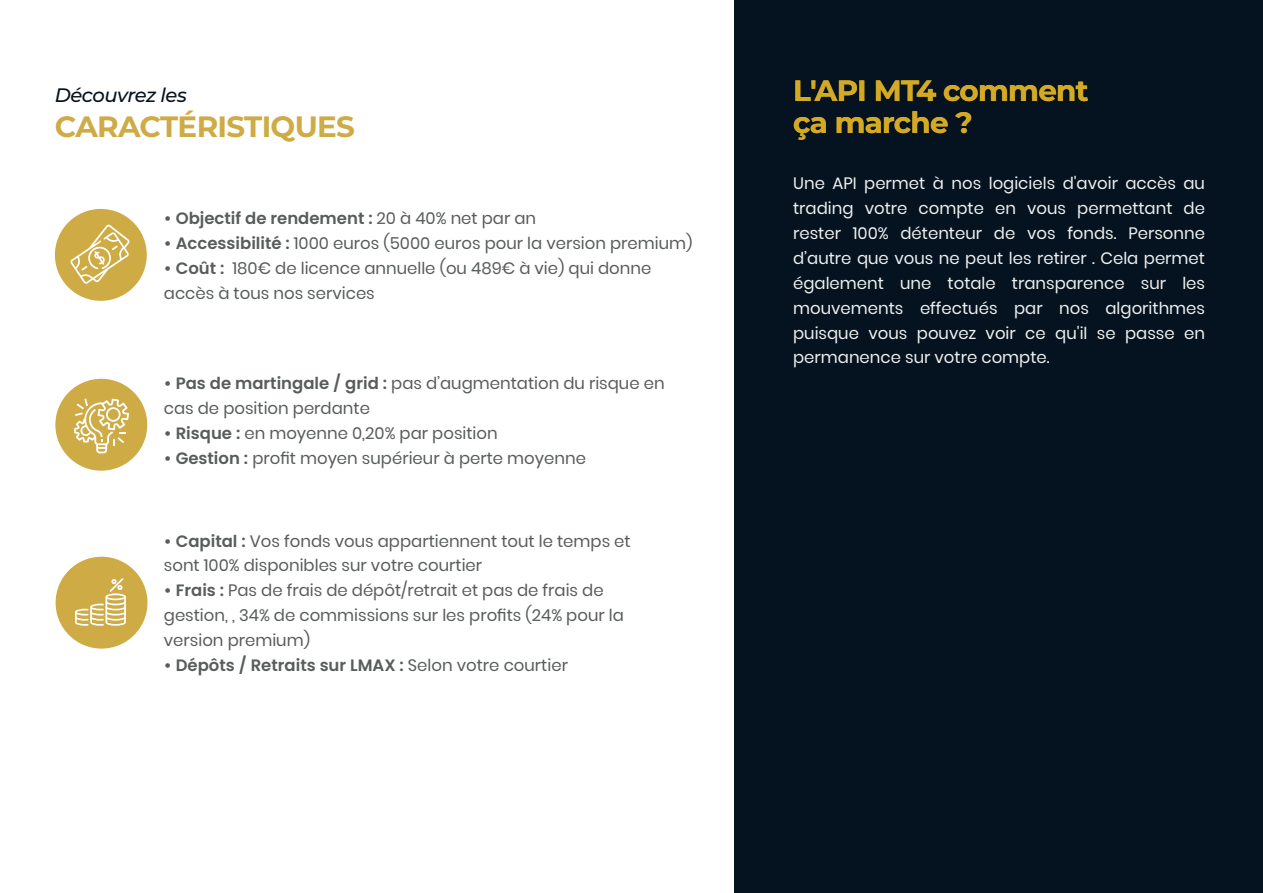
<style>
.page{position:relative;width:1263px;height:893px;background:#fff}
.page>*{position:absolute;margin:0;border:0;box-sizing:border-box;transform-origin:0 0}
.t1{font:700 29.4px/32.2px "Montserrat";letter-spacing:-.025em;color:#d4aa25}
.t2{font:700 29.4px "Montserrat";letter-spacing:-.025em;color:#ceab44}
.t3{font:italic 500 19.5px "Montserrat";letter-spacing:-.025em;color:#05121f}
.t4{font:16.5px/24.9px "Poppins";color:#585c5b}
.t5{font:16.5px/24.9px "Poppins";color:#eef0ef;text-align:justify}
.t6{font:600 16.5px "Poppins";color:#585c5b}
.s1{font-weight:400}
.s2{font-weight:600}
</style>
<div class="page">
<div style="left:734px;top:0;width:529px;height:893px;background:#05121f"></div>
<div style="left:55px;top:209px;width:92px;height:92px;background:#ceab44;border-radius:50%"></div>
<div style="left:55px;top:379px;width:92px;height:92px;background:#ceab44;border-radius:50%"></div>
<div style="left:56px;top:557px;width:91px;height:92px;background:#ceab44;border-radius:50%"></div>
<svg style="left:70px;top:224px;width:60px;height:60px"></svg>
<svg style="left:74px;top:398px;width:55px;height:55px"></svg>
<svg style="left:75px;top:578px;width:51px;height:48px"></svg>
<p class="t3" style="left:55px;top:81px;width:133px">Découvrez les</p>
<h1 class="t2" style="left:55px;top:105px;width:301px">CARACTÉRISTIQUES</h1>
<p class="t6" style="left:164px;top:209px;width:374px">• Objectif de rendement : <span class="s1">20 à 40% net par an</span></p>
<p class="t4" style="left:164px;top:231px;width:530px"><span class="s2">• Accessibilité :</span> 1000 euros (5000 euros pour la version premium)</p>
<p class="t4" style="left:164px;top:256px;width:489px"><span class="s2">• Coût :</span> 180€ de licence annuelle (ou 489€ à vie) qui donne accès à tous nos services</p>
<p class="t4" style="left:164px;top:370px;width:502px"><span class="s2">• Pas de martingale / grid :</span> pas d’augmentation du risque en cas de position perdante</p>
<p class="t4" style="left:164px;top:420px;width:335px"><span class="s2">• Risque :</span> en moyenne 0,20% par position</p>
<p class="t4" style="left:164px;top:445px;width:424px"><span class="s2">• Gestion :</span> profit moyen supérieur à perte moyenne</p>
<p class="t4" style="left:164px;top:528px;width:468px"><span class="s2">• Capital :</span> Vos fonds vous appartiennent tout le temps et sont 100% disponibles sur votre courtier</p>
<p class="t4" style="left:164px;top:578px;width:462px"><span class="s2">• Frais :</span> Pas de frais de dépôt/retrait et pas de frais de gestion, , 34% de commissions sur les profits (24% pour la version premium)</p>
<p class="t6" style="left:164px;top:656px;width:406px">• Dépôts / Retraits sur LMAX : <span class="s1">Selon votre courtier</span></p>
<h1 class="t1" style="left:793px;top:73px;width:297px">L'API MT4 comment ça marche ?</h1>
<p class="t5" style="left:793px;top:170px;width:413px">Une API permet à nos logiciels d'avoir accès au trading votre compte en vous permettant de rester 100% détenteur de vos fonds. Personne d’autre que vous ne peut les retirer . Cela permet également une totale transparence sur les mouvements effectués par nos algorithmes puisque vous pouvez voir ce qu'il se passe en permanence sur votre compte.</p>
</div>
